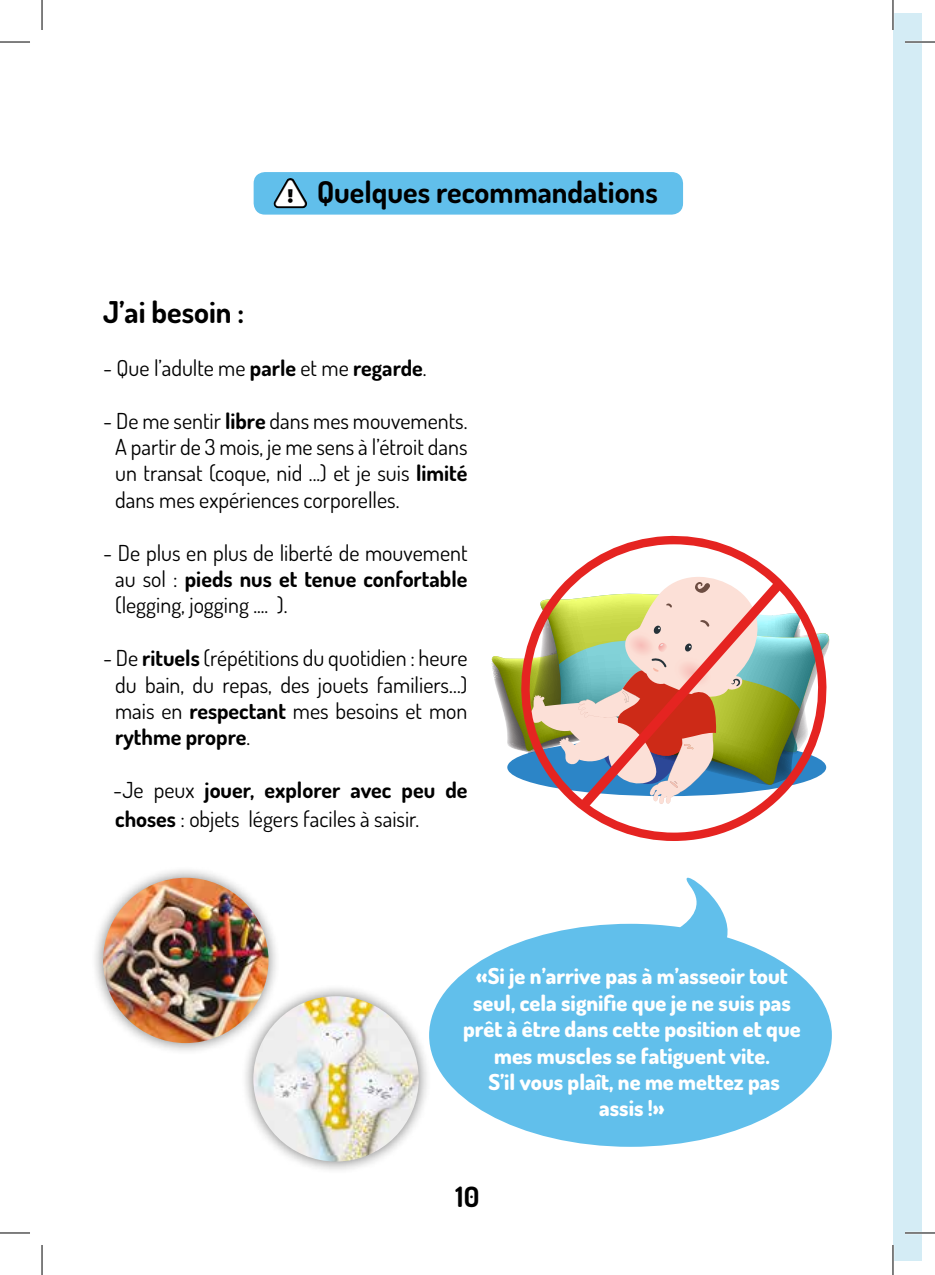
<style>
.page{position:relative;width:935px;height:1275px;background:#fff}
.page>*{position:absolute;margin:0;border:0;box-sizing:border-box;transform-origin:0 0}
.t1{font:700 30px "Dosis";color:#000}
.t2{font:700 28px "Dosis";color:#000}
.t3{font:22px/26.4px "Dosis";color:#000;text-align:justify}
.t4{font:800 22px/26.4px "Dosis";color:#fff;text-align:center}
.s1{color:#fff}
.s2{font-weight:700}
</style>
<div class="page">
<div style="left:892px;top:14px;width:29px;height:1247px;background:#d4ecf5"></div>
<svg style="left:571px;top:535px;width:206px;height:306px"></svg>
<svg style="left:491px;top:576px;width:338px;height:233px"></svg>
<div style="left:91px;top:865px;width:190px;height:190px;background:#000;opacity:.5"></div>
<img style="left:103px;top:877px;width:165px;height:166px;border-radius:83px">
<div style="left:241px;top:983px;width:190px;height:191px;background:#000;opacity:.5"></div>
<img style="left:253px;top:996px;width:165px;height:165px;border-radius:83px">
<svg style="left:429px;top:877px;width:402px;height:269px;fill:#61bfeb"></svg>
<div style="left:253px;top:172px;width:430px;height:43px;background:#61bfeb;border-radius:11px"></div>
<svg style="left:273px;top:178px;width:34px;height:31px"></svg>
<hr style="left:904px;top:41px;width:30px;height:2px;background:#fff">
<hr style="left:904px;top:1231px;width:30px;height:3px;background:#fff">
<hr style="left:891px;top:0;width:3px;height:30px;background:#fff">
<hr style="left:891px;top:1245px;width:3px;height:30px;background:#fff">
<hr style="left:0;top:42px;width:30px;height:1px;background:#000">
<hr style="left:904px;top:42px;width:30px;height:1px;background:#000">
<hr style="left:0;top:1232px;width:30px;height:1px;background:#000">
<hr style="left:904px;top:1232px;width:30px;height:1px;background:#000">
<hr style="left:42px;top:0;width:1px;height:30px;background:#000">
<hr style="left:42px;top:1245px;width:1px;height:30px;background:#000">
<hr style="left:892px;top:0;width:1px;height:30px;background:#000">
<hr style="left:892px;top:1245px;width:1px;height:30px;background:#000">
<h1 class="t1" style="left:276px;top:172px;width:383px"><span class="s1">❑</span> Quelques recommandations</h1>
<h1 class="t1" style="left:103px;top:292px;width:143px">J’ai besoin :</h1>
<p class="t3" style="left:103px;top:354px;width:325px">- Que l’adulte me <span class="s2">parle</span> et me <span class="s2">regarde</span>.</p>
<p class="t3" style="left:115px;top:407px;width:354px;text-indent:-12px">- De me sentir <span class="s2">libre</span> dans mes mouvements.<br>A partir de 3 mois, je me sens à l’étroit dans un transat (coque, nid ...) et je suis <span class="s2">limité </span>dans mes expériences corporelles.</p>
<p class="t3" style="left:115px;top:539px;width:354px;text-indent:-12px">- De plus en plus de liberté de mouvement au sol : <span class="s2">pieds nus et tenue confortable </span>(legging, jogging .... ).</p>
<p class="t3" style="left:115px;top:644px;width:354px;text-indent:-12px">- De <span class="s2">rituels</span> (répétitions du quotidien : heure du bain, du repas, des jouets familiers…) mais en <span class="s2">respectant</span> mes besoins et mon <span class="s2">rythme propre</span>.</p>
<p class="t3" style="left:113px;top:775px;width:356px;line-height:28.8px">-Je peux <span class="s2">jouer, explorer avec peu de choses</span> : objets légers faciles à saisir.</p>
<p class="t4" style="left:463px;top:962px;width:339px">«Si je n’arrive pas à m’asseoir tout seul, cela signifie que je ne suis pas prêt à être dans cette position et que mes muscles se fatiguent vite.<br>S’il vous plaît, ne me mettez pas assis !»</p>
<p class="t2" style="left:455px;top:1178px;width:25px">10</p>
</div>
